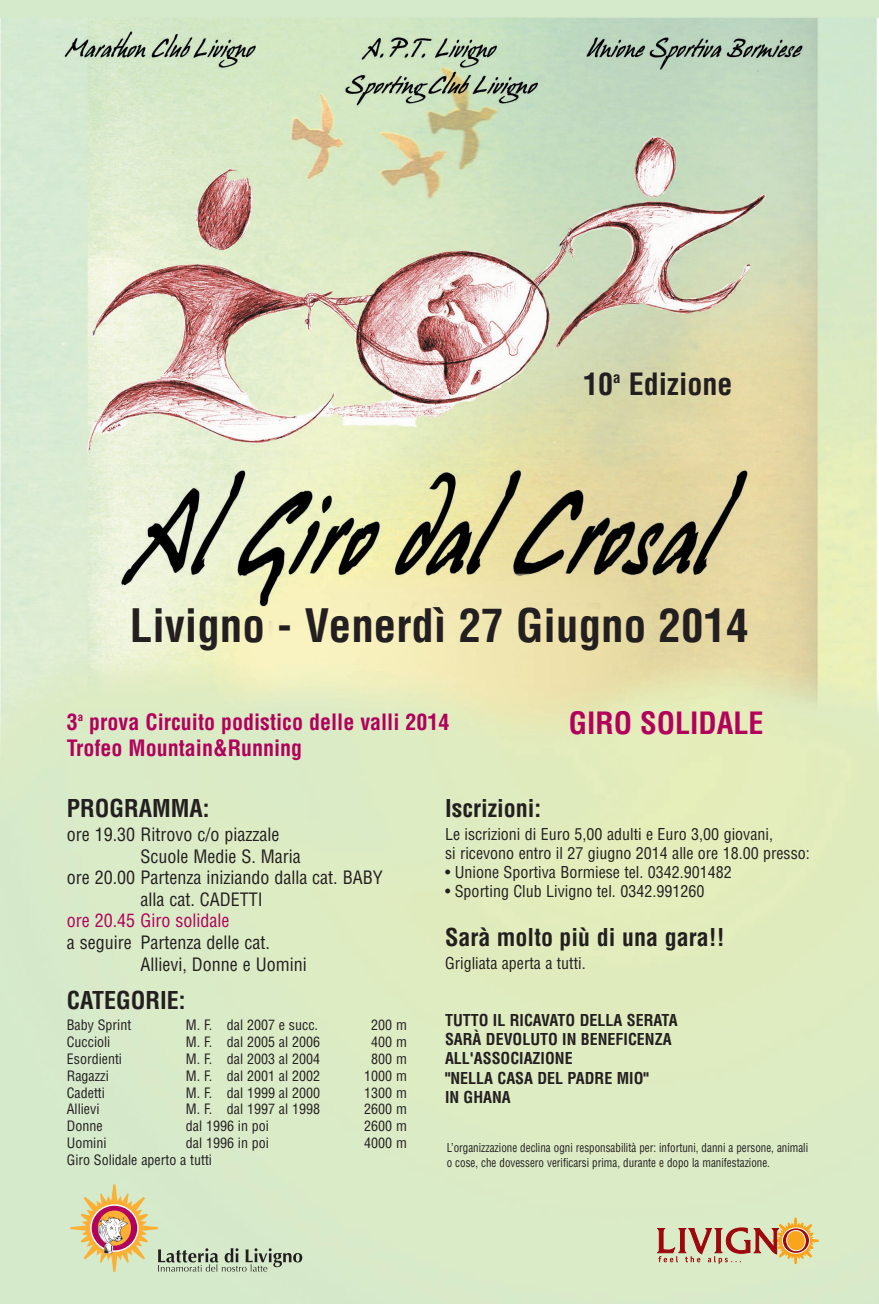
<style>
.page{position:relative;width:879px;height:1304px;background:#fff}
.page>*{position:absolute;margin:0;border:0;box-sizing:border-box;transform-origin:0 0}
.t1{font:700 condensed 45px "Helvetica";color:#231f20}
.t2{font:700 condensed 30px "Helvetica";color:#b1015c}
.t3{font:700 condensed 30px "Helvetica";color:#231f20}
.t4{font:700 condensed 24px "Helvetica";color:#231f20}
.t5{font:700 condensed 22px/26.4px "Helvetica";color:#b1015c}
.t6{font:condensed 18px "Helvetica";color:#231f20}
.t7{font:condensed 18px "Helvetica";color:#b1015c}
.t8{font:condensed 16px/19.2px "Helvetica";color:#231f20}
.t9{font:700 condensed 16px/19.2px "Helvetica";color:#231f20}
.t10{font:condensed 14px "Helvetica";color:#231f20}
.t11{font:condensed 12px/14.4px "Helvetica";color:#231f20;scale:.92 1}
</style>
<div class="page">
<img style="left:0;top:0;width:878px;height:1304px">
<svg style="left:657px;top:1218px;width:161px;height:46px;background:#d1b590"></svg>
<svg style="left:70px;top:1184px;width:232px;height:88px;background:#d0d3b2"></svg>
<p class="t3" style="left:583px;top:365px;width:151px">10<sup>a</sup> Edizione</p>
<p class="t1" style="left:130px;top:598px;width:620px">Livigno - Venerdì 27 Giugno 2014</p>
<p class="t5" style="left:67px;top:708px;width:384px">3<sup>a</sup> prova Circuito podistico delle valli 2014<br>Trofeo Mountain&amp;Running</p>
<p class="t2" style="left:569px;top:705px;width:196px">GIRO SOLIDALE</p>
<p class="t4" style="left:67px;top:793px;width:144px">PROGRAMMA:</p>
<p class="t6" style="left:67px;top:823px;width:214px">ore 19.30 Ritrovo c/o piazzale</p>
<p class="t6" style="left:140px;top:845px;width:162px">Scuole Medie S. Maria</p>
<p class="t6" style="left:67px;top:866px;width:317px">ore 20.00 Partenza iniziando dalla cat. BABY</p>
<p class="t6" style="left:140px;top:888px;width:124px">alla cat. CADETTI</p>
<p class="t7" style="left:67px;top:910px;width:164px">ore 20.45 Giro solidale</p>
<p class="t6" style="left:67px;top:931px;width:205px">a seguire Partenza delle cat.</p>
<p class="t6" style="left:140px;top:953px;width:168px">Allievi, Donne e Uomini</p>
<p class="t4" style="left:67px;top:986px;width:120px">CATEGORIE:</p>
<p class="t10" style="left:67px;top:1016px;width:66px">Baby Sprint</p>
<p class="t10" style="left:186px;top:1016px;width:134px">M. F. dal 2007 e succ.</p>
<p class="t10" style="left:371px;top:1016px;width:37px">200 m</p>
<p class="t10" style="left:67px;top:1033px;width:45px">Cuccioli</p>
<p class="t10" style="left:186px;top:1033px;width:136px">M. F. dal 2005 al 2006</p>
<p class="t10" style="left:371px;top:1033px;width:37px">400 m</p>
<p class="t10" style="left:67px;top:1050px;width:57px">Esordienti</p>
<p class="t10" style="left:186px;top:1050px;width:136px">M. F. dal 2003 al 2004</p>
<p class="t10" style="left:371px;top:1050px;width:37px">800 m</p>
<p class="t10" style="left:67px;top:1067px;width:43px">Ragazzi</p>
<p class="t10" style="left:186px;top:1067px;width:136px">M. F. dal 2001 al 2002</p>
<p class="t10" style="left:364px;top:1067px;width:44px">1000 m</p>
<p class="t10" style="left:67px;top:1084px;width:40px">Cadetti</p>
<p class="t10" style="left:186px;top:1084px;width:136px">M. F. dal 1999 al 2000</p>
<p class="t10" style="left:364px;top:1084px;width:44px">1300 m</p>
<p class="t10" style="left:67px;top:1100px;width:34px">Allievi</p>
<p class="t10" style="left:186px;top:1100px;width:136px">M. F. dal 1997 al 1998</p>
<p class="t10" style="left:364px;top:1100px;width:44px">2600 m</p>
<p class="t10" style="left:67px;top:1117px;width:37px">Donne</p>
<p class="t10" style="left:186px;top:1117px;width:85px">dal 1996 in poi</p>
<p class="t10" style="left:364px;top:1117px;width:44px">2600 m</p>
<p class="t10" style="left:67px;top:1134px;width:41px">Uomini</p>
<p class="t10" style="left:186px;top:1134px;width:85px">dal 1996 in poi</p>
<p class="t10" style="left:364px;top:1134px;width:44px">4000 m</p>
<p class="t10" style="left:67px;top:1151px;width:147px">Giro Solidale aperto a tutti</p>
<p class="t4" style="left:445px;top:793px;width:97px">Iscrizioni:</p>
<p class="t8" style="left:445px;top:824px;width:366px">Le iscrizioni di Euro 5,00 adulti e Euro 3,00 giovani,<br>si ricevono entro il 27 giugno 2014 alle ore 18.00 presso:</p>
<p class="t8" style="left:445px;top:862px;width:288px">• Unione Sportiva Bormiese tel. 0342.901482</p>
<p class="t8" style="left:445px;top:881px;width:261px">• Sporting Club Livigno tel. 0342.991260</p>
<p class="t4" style="left:445px;top:923px;width:281px">Sarà molto più di una gara!!</p>
<p class="t8" style="left:445px;top:953px;width:142px">Grigliata aperta a tutti.</p>
<p class="t9" style="left:445px;top:1010px;width:234px">TUTTO IL RICAVATO DELLA SERATA<br>SARÀ DEVOLUTO IN BENEFICENZA<br>ALL'ASSOCIAZIONE<br>"NELLA CASA DEL PADRE MIO"<br>IN GHANA</p>
<p class="t11" style="left:447px;top:1140px;width:394px">L’organizzazione declina ogni responsabilità per: infortuni, danni a persone, animali o cose, che dovessero verificarsi prima, durante e dopo la manifestazione.</p>
</div>
